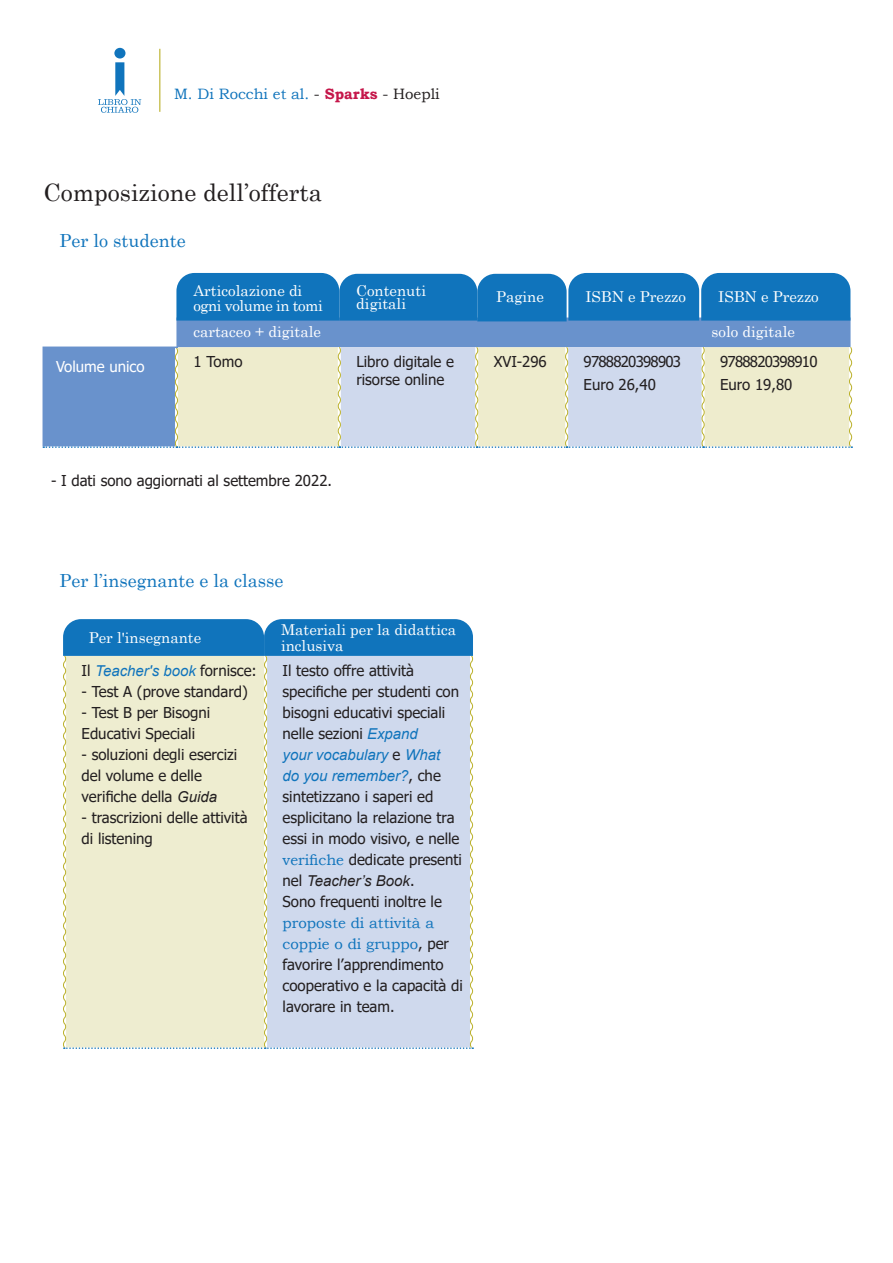
<style>
.page{position:relative;width:893px;height:1263px;background:#fff}
.page>*{position:absolute;margin:0;border:0;box-sizing:border-box;transform-origin:0 0}
.t1{font:24px "Century";color:#231f20}
.t2{font:18px "Century";color:#1074bc}
.t3{font:15px/21px "Tahoma";color:#231f20}
.t4{font:15px/13.5px "Century";color:#fff}
.t5{font:15px/22.5px "Tahoma";letter-spacing:-.05em;color:#231f20}
.t6{font:15px "Bookman Old Style";color:#1074bc}
.t7{font:italic 15px "Arial";color:#1074bc}
.t8{font:15px "Century";letter-spacing:-.03em;color:#fff}
.t9{font:15px "Tahoma";color:#fff}
.s1{color:#231f20}
.s2{font-weight:700;color:#c5164a}
.s3{font-family:"Tahoma";font-style:normal;color:#231f20}
.s4{font-family:"Arial";font-style:italic}
.s5{font-family:"Arial";font-style:italic;color:#1074bc}
.s6{font-family:"Bookman Old Style";color:#1074bc}
</style>
<div class="page">
<hr style="left:159px;top:49px;width:1px;height:63px;background:#bbb12a">
<div style="left:114px;top:48px;width:11px;height:11px;background:#1074bc;border-radius:50%"></div>
<svg style="left:98px;top:62px;width:43px;height:51px"></svg>
<div style="left:176px;top:321px;width:674px;height:25px;background:#6992cc"></div>
<svg style="left:43px;top:346px;width:810px;height:102px;background:#cbd5d7"></svg>
<div style="left:176px;top:273px;width:674px;height:48px;background:#1074bc"></div>
<svg style="left:63px;top:619px;width:411px;height:430px;background:#cdd9db"></svg>
<p class="t6" style="left:174px;top:84px;width:267px">M. Di Rocchi et al. <span class="s1">-</span> <span class="s2">Sparks</span> <span class="s1">- Hoepli</span></p>
<p class="t1" style="left:44px;top:172px;width:280px">Composizione dell’offerta</p>
<p class="t2" style="left:60px;top:226px;width:128px">Per lo studente</p>
<p class="t4" style="left:193px;top:282px;width:110px">Articolazione di</p>
<p class="t8" style="left:193px;top:293px;width:131px">ogni volume in tomi</p>
<p class="t4" style="left:356px;top:282px;width:71px">Contenuti digitali</p>
<p class="t4" style="left:496px;top:289px;width:49px">Pagine</p>
<p class="t4" style="left:585px;top:289px;width:102px">ISBN e Prezzo</p>
<p class="t4" style="left:718px;top:289px;width:102px">ISBN e Prezzo</p>
<p class="t4" style="left:193px;top:324px;width:129px">cartaceo + digitale</p>
<p class="t4" style="left:712px;top:324px;width:85px">solo digitale</p>
<p class="t9" style="left:56px;top:356px;width:90px">Volume unico</p>
<p class="t3" style="left:193px;top:352px;width:50px">1 Tomo</p>
<p class="t3" style="left:356px;top:354px;width:99px;line-height:18px">Libro digitale e risorse online</p>
<p class="t3" style="left:494px;top:352px;width:55px">XVI-296</p>
<p class="t5" style="left:584px;top:351px;width:99px">9788820398903</p>
<p class="t3" style="left:584px;top:375px;width:74px">Euro 26,40</p>
<p class="t3" style="left:51px;top:471px;width:283px">- I dati sono aggiornati al settembre 2022.</p>
<p class="t2" style="left:60px;top:566px;width:226px">Per l’insegnante e la classe</p>
<p class="t4" style="left:89px;top:630px;width:114px">Per l'insegnante</p>
<p class="t7" style="left:82px;top:661px;width:177px"><span class="s3">Il</span> Teacher's book <span class="s3">fornisce:</span></p>
<p class="t3" style="left:82px;top:682px;width:168px">- Test A (prove standard)</p>
<p class="t3" style="left:82px;top:703px;width:130px">- Test B per Bisogni<br>Educativi Speciali</p>
<p class="t3" style="left:82px;top:745px;width:157px">- soluzioni degli esercizi del volume e delle verifiche della <span class="s4">Guida</span></p>
<p class="t3" style="left:82px;top:808px;width:168px">- trascrizioni delle attività di listening</p>
<p class="t4" style="left:281px;top:621px;width:177px">Materiali per la didattica</p>
<p class="t4" style="left:281px;top:638px;width:64px">inclusiva</p>
<p class="t3" style="left:283px;top:661px;width:182px">Il testo offre attività specifiche per studenti con bisogni educativi speciali nelle sezioni <span class="s5">Expand<br>your vocabulary</span> e <span class="s5">What<br>do you remember?</span>, che sintetizzano i saperi ed esplicitano la relazione tra essi in modo visivo, e nelle <span class="s6">verifiche</span> dedicate presenti nel <span class="s4">Teacher’s Book</span>.<br>Sono frequenti inoltre le <span class="s6">proposte di attività a coppie o di gruppo</span>, per favorire l’apprendimento cooperativo e la capacità di lavorare in team.</p>
<p class="t5" style="left:720px;top:351px;width:99px">9788820398910<br>Euro 19,80</p>
</div>
